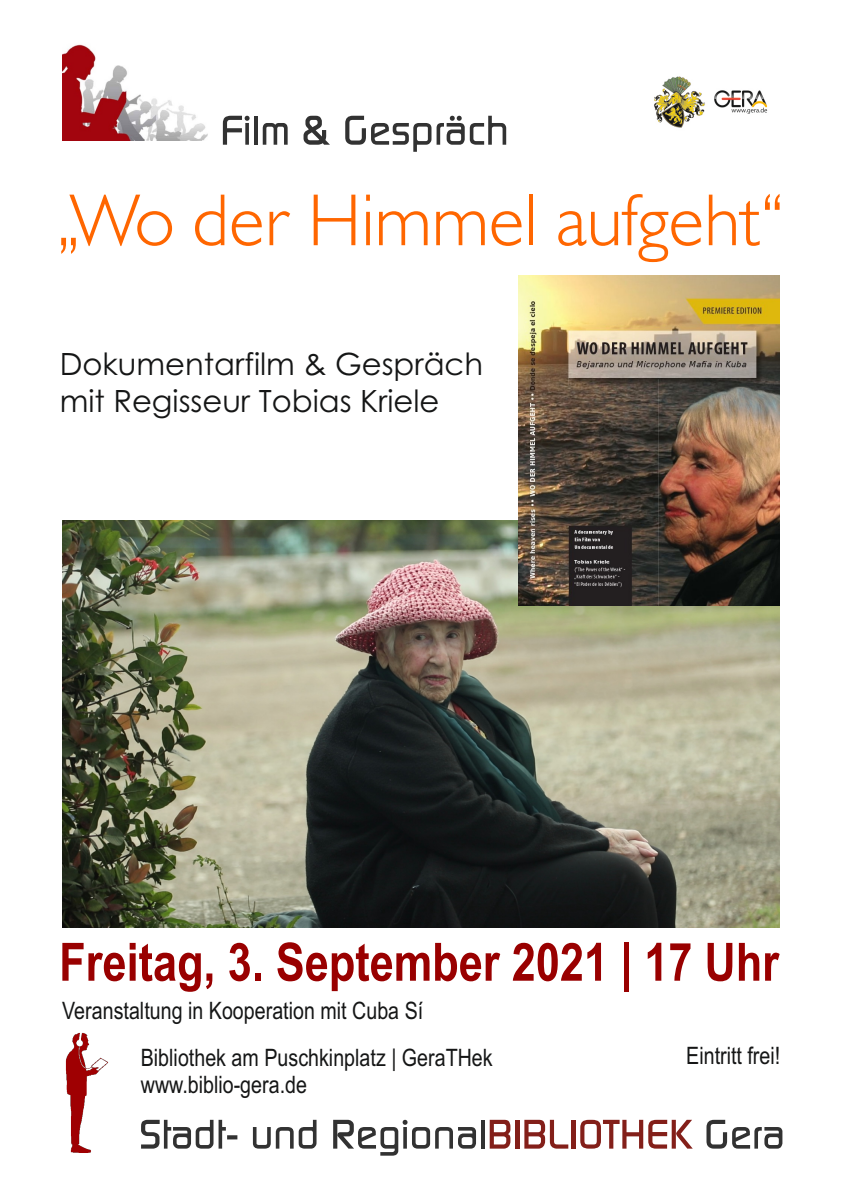
<style>
.page{position:relative;width:842px;height:1191px;background:#fff}
.page>*{position:absolute;margin:0;border:0;box-sizing:border-box;transform-origin:0 0}
.t1{font:300 74px "Humanist 521 BT";color:#f60}
.t2{font:700 52.8px "Arial Narrow";color:#900}
.t3{font:30.6px/36.5px "Century Gothic";color:#151616}
.t4{font:24px "Arial Narrow";color:#151616}
</style>
<div class="page">
<img style="left:654px;top:76px;width:114px;height:52px">
<img style="left:62px;top:44px;width:146px;height:97px">
<svg style="left:141px;top:1119px;width:72px;height:29px"></svg>
<svg style="left:219px;top:1119px;width:7px;height:29px"></svg>
<svg style="left:227px;top:1135px;width:10px;height:4px"></svg>
<svg style="left:253px;top:1119px;width:63px;height:29px"></svg>
<svg style="left:333px;top:1119px;width:143px;height:36px"></svg>
<hr style="left:481px;top:1119px;width:4px;height:29px;background:#323232">
<svg style="left:706px;top:1119px;width:76px;height:29px"></svg>
<svg style="left:490px;top:1119px;width:20px;height:29px"></svg>
<hr style="left:515px;top:1119px;width:4px;height:29px;background:#831f19">
<svg style="left:524px;top:1119px;width:44px;height:29px"></svg>
<hr style="left:571px;top:1119px;width:4px;height:29px;background:#831f19">
<svg style="left:580px;top:1119px;width:112px;height:29px"></svg>
<svg style="left:223px;top:116px;width:27px;height:29px"></svg>
<hr style="left:254px;top:116px;width:4px;height:29px;background:#323232">
<svg style="left:263px;top:123px;width:25px;height:22px"></svg>
<svg style="left:303px;top:116px;width:27px;height:29px"></svg>
<svg style="left:345px;top:116px;width:86px;height:36px"></svg>
<svg style="left:437px;top:116px;width:69px;height:29px"></svg>
<img style="left:65px;top:1032px;width:44px;height:121px">
<img style="left:62px;top:520px;width:718px;height:407px">
<img style="left:519px;top:275px;width:261px;height:330px">
<h1 class="t1" style="left:56px;top:189px;width:730px">„Wo der Himmel aufgeht“</h1>
<p class="t3" style="left:60px;top:349px;width:425px">Dokumentarfilm &amp; Gespräch mit Regisseur Tobias Kriele</p>
<h2 class="t2" style="left:59px;top:942px;width:721px">Freitag, 3. September 2021 | 17 Uhr</h2>
<p class="t4" style="left:62px;top:1002px;width:363px">Veranstaltung in Kooperation mit Cuba Sí</p>
<p class="t4" style="left:141px;top:1048px;width:353px">Bibliothek am Puschkinplatz | GeraTHek</p>
<p class="t4" style="left:686px;top:1046px;width:96px">Eintritt frei!</p>
<p class="t4" style="left:141px;top:1075px;width:168px">www.biblio-gera.de</p>
</div>
